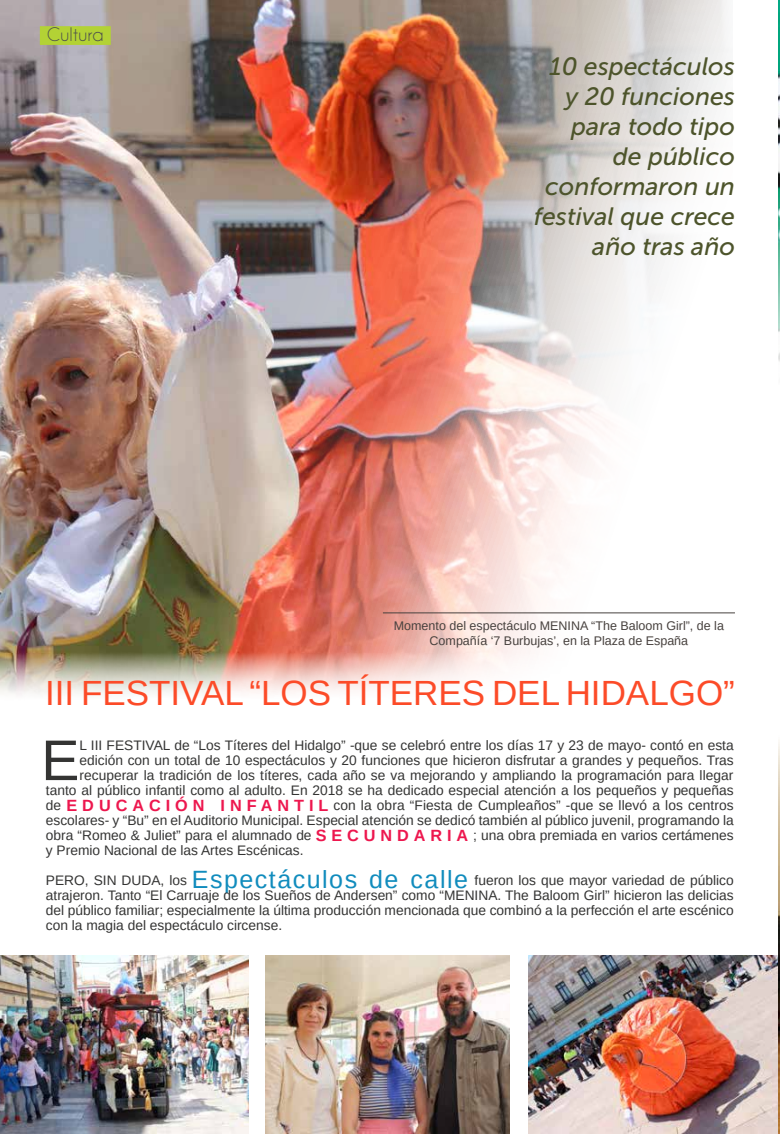
<style>
.page{position:relative;width:780px;height:1134px;background:#fff}
.page>*{position:absolute;margin:0;border:0;box-sizing:border-box;transform-origin:0 0}
.t1{font:57.38px "Arimo";color:#343433}
.t2{font:35px "Arimo";color:#fc4b28}
.t3{font:italic 25px/30px "Museo Sans 500";color:#4d542b;text-align:right}
.t4{font:17.5px "Caviar Dreams";letter-spacing:-.015em;color:#4b4d4d}
.t5{font:13.75px/15px "Arimo";color:#343433;text-align:justify}
.t6{font:12.5px/15px "Arimo";color:#47413e;text-align:center}
.s1{font-weight:700;font-size:16.25px;color:#ed174e}
.s2{font-size:25px;color:#118cbd}
</style>
<div class="page">
<img style="left:0;top:0;width:732px;height:695px">
<div style="left:40px;top:26px;width:71px;height:19px;background:#b3d235"></div>
<img style="left:266px;top:955px;width:243px;height:179px">
<img style="left:528px;top:955px;width:250px;height:179px">
<img style="left:0;top:955px;width:248px;height:179px">
<hr style="left:383px;top:613px;width:352px;height:1px;background:#47413e">
<img style="left:778px;top:0;width:2px;height:362px">
<img style="left:778px;top:742px;width:2px;height:392px">
<p class="t4" style="left:47px;top:25px;width:58px">Cultura</p>
<h3 class="t3" style="left:534px;top:51px;width:203px">10 espectáculos y 20 funciones para todo tipo<br>de público conformaron un festival que crece año tras año</h3>
<p class="t6" style="left:394px;top:618px;width:331px">Momento del espectáculo MENINA “The Baloom Girl”, de la<br>Compañía ‘7 Burbujas’, en la Plaza de España</p>
<h2 class="t2" style="left:45px;top:671px;width:335px">III FESTIVAL “Los Títeres</h2>
<h2 class="t2" style="left:492px;top:671px;width:23px">del</h2>
<h2 class="t2" style="left:565px;top:671px;width:171px">HIDALGO”</h2>
<h1 class="t1" style="left:41px;top:724px;width:40px">E</h1>
<p class="t5" style="left:79px;top:738px;width:36px">l III festi</p>
<p class="t5" style="left:146px;top:738px;width:589px">val de “Los Títeres del Hidalgo” -que se celebró entre los días 17 y 23 de mayo- contó en esta</p>
<p class="t5" style="left:79px;top:753px;width:655px">edición con un total de 10 espectáculos y 20 funciones que hicieron disfrutar a grandes y pequeños. Tras</p>
<p class="t5" style="left:79px;top:768px;width:655px">recuperar la tradición de los títeres, cada año se va mejorando y ampliando la programación para llegar</p>
<p class="t5" style="left:46px;top:783px;width:689px">tanto al público infantil como al adulto. En 2018 se ha dedicado especial atención a los pequeños y pequeñas</p>
<p class="t5" style="left:46px;top:798px;width:689px">de <span class="s1">E D U C A C I Ó N I N F A N T I L</span> con la obra “Fiesta de Cumpleaños” -que se llevó a los centros</p>
<p class="t5" style="left:46px;top:813px;width:689px">escolares- y “Bu” en el Auditorio Municipal. Especial atención se dedicó también al público juvenil, programando la</p>
<p class="t5" style="left:46px;top:828px;width:689px">obra “Romeo &amp; Juliet” para el alumnado de <span class="s1">S E C U N D A R I A</span> ; una obra premiada en varios certámenes</p>
<p class="t5" style="left:46px;top:843px;width:259px">y Premio Nacional de las Artes Escénicas.</p>
<p class="t5" style="left:46px;top:873px;width:20px">Pero</p>
<p class="t5" style="left:85px;top:873px;width:17px">, sin</p>
<p class="t5" style="left:122px;top:873px;width:11px">duda</p>
<p class="t5" style="left:46px;top:873px;width:689px;text-indent:115px">, los <span class="s2">Espectáculos de calle</span> fueron los que mayor variedad de público atrajeron. Tanto “El Carruaje de los Sueños de Andersen” como “MENINA. The Baloom Girl” hicieron las delicias del público familiar; especialmente la última producción mencionada que combinó a la perfección el arte escénico con la magia del espectáculo circense.</p>
</div>
